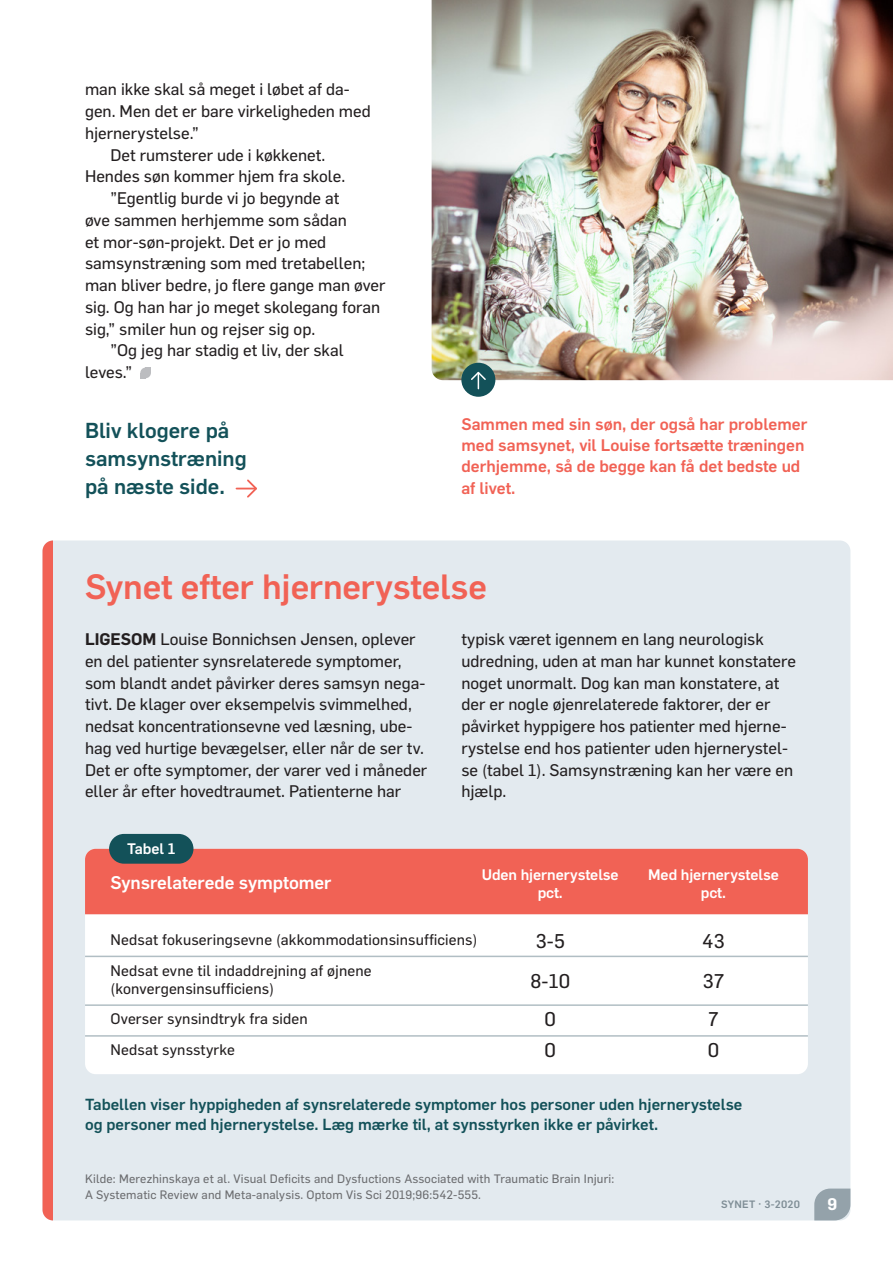
<style>
.page{position:relative;width:893px;height:1263px;background:#fff}
.page>*{position:absolute;margin:0;border:0;box-sizing:border-box;transform-origin:0 0}
.t1{font:500 34.5px "Flama";letter-spacing:-.005em;color:#f16255}
.t2{font:500 21.3px/27.9px "Flama";color:#135159}
.t3{font:19.5px/39.3px "Flama Basic";color:#231f20;text-align:center}
.t4{font:500 18px "Flama";letter-spacing:-.005em;color:#fff}
.t5{font:16.5px/21.8px "Flama Basic";color:#231f20}
.t6{font:500 16.5px/21.5px "Flama";color:#f16255}
.t7{font:600 16.5px "Flama";color:#fff}
.t8{font:500 15.75px/20.2px "Flama";color:#135159}
.t9{font:15px/30.8px "Flama Basic";letter-spacing:.01em;color:#231f20}
.t10{font:500 15px/18px "Flama";letter-spacing:-.005em;color:#fff;text-align:center}
.t11{font:12px/16.5px "Flama Basic";letter-spacing:.015em;color:#6c6d70}
.t12{font:500 10.5px "Flama";letter-spacing:.025em;color:#7f8e96}
.s1{font-family:"Flama";font-weight:600}
</style>
<div class="page">
<img style="left:432px;top:0;width:461px;height:380px">
<svg style="left:140px;top:368px;width:11px;height:10px"></svg>
<div style="left:461px;top:363px;width:34px;height:34px;background:#135159;border-radius:50%"></div>
<svg style="left:471px;top:371px;width:15px;height:18px"></svg>
<div style="left:43px;top:540px;width:807px;height:680px;background:#e3eaef;border-radius:11px"></div>
<div style="left:43px;top:540px;width:10px;height:680px;background:#f16255"></div>
<div style="left:85px;top:849px;width:723px;height:225px;background:#fff;border-radius:11px"></div>
<div style="left:85px;top:849px;width:723px;height:65px;background:#f16255"></div>
<div style="left:109px;top:834px;width:84px;height:30px;background:#135159;border-radius:15px"></div>
<hr style="left:85px;top:956px;width:723px;height:1px;background:#b1bec4">
<hr style="left:85px;top:1004px;width:723px;height:2px;background:#b1bec4">
<hr style="left:85px;top:1035px;width:723px;height:2px;background:#b1bec4">
<svg style="left:236px;top:479px;width:21px;height:19px"></svg>
<svg style="left:814px;top:1188px;width:36px;height:32px"></svg>
<p class="t5" style="left:85px;top:78px;width:266px">man ikke skal så meget i løbet af da-</p>
<p class="t5" style="left:85px;top:99px;width:287px">gen. Men det er bare virkeligheden med</p>
<p class="t5" style="left:85px;top:121px;width:115px">hjernerystelse.”</p>
<p class="t5" style="left:111px;top:143px;width:216px">Det rumsterer ude i køkkenet.</p>
<p class="t5" style="left:85px;top:165px;width:262px">Hendes søn kommer hjem fra skole.</p>
<p class="t5" style="left:111px;top:186px;width:230px">”Egentlig burde vi jo begynde at</p>
<p class="t5" style="left:85px;top:208px;width:263px">øve sammen herhjemme som sådan</p>
<p class="t5" style="left:85px;top:230px;width:243px">et mor-søn-projekt. Det er jo med</p>
<p class="t5" style="left:85px;top:252px;width:282px">samsynstræning som med tretabellen;</p>
<p class="t5" style="left:85px;top:273px;width:302px">man bliver bedre, jo flere gange man øver</p>
<p class="t5" style="left:85px;top:295px;width:297px">sig. Og han har jo meget skolegang foran</p>
<p class="t5" style="left:85px;top:317px;width:232px">sig,” smiler hun og rejser sig op.</p>
<p class="t5" style="left:111px;top:339px;width:235px">”Og jeg har stadig et liv, der skal</p>
<p class="t5" style="left:85px;top:360px;width:49px">leves.”</p>
<p class="t2" style="left:85px;top:415px;width:163px">Bliv klogere på samsynstræning på næste side.</p>
<p class="t6" style="left:461px;top:412px;width:347px">Sammen med sin søn, der også har problemer med samsynet, vil Louise fortsætte træningen derhjemme, så de begge kan få det bedste ud af livet.</p>
<h1 class="t1" style="left:85px;top:562px;width:404px">Synet efter hjernerystelse</h1>
<p class="t5" style="left:85px;top:627px;width:344px"><span class="s1">LIGESOM</span> Louise Bonnichsen Jensen, oplever en del patienter synsrelaterede symptomer, som blandt andet påvirker deres samsyn nega&shy;tivt. De klager over eksempelvis svimmelhed, nedsat koncentrationsevne ved læsning, ube&shy;hag ved hurtige bevægelser, eller når de ser tv.<br>Det er ofte symptomer, der varer ved i måneder eller år efter hovedtraumet. Patienterne har</p>
<p class="t5" style="left:461px;top:627px;width:336px">typisk været igennem en lang neurologisk udredning, uden at man har kunnet konstatere noget unormalt. Dog kan man konstatere, at der er nogle øjenrelaterede faktorer, der er påvirket hyppigere hos patienter med hjerne&shy;rystelse end hos patienter uden hjernerystel&shy;se (tabel 1). Samsynstræning kan her være en hjælp.</p>
<p class="t10" style="left:127px;top:838px;width:50px">Tabel 1</p>
<p class="t10" style="left:482px;top:864px;width:139px">Uden hjernerystelse pct.</p>
<p class="t3" style="left:530px;top:920px;width:41px">3-5<br>8-10<br>0</p>
<p class="t3" style="left:544px;top:1029px;width:13px">0</p>
<p class="t4" style="left:111px;top:870px;width:222px">Synsrelaterede symptomer</p>
<p class="t9" style="left:111px;top:923px;width:368px">Nedsat fokuseringsevne (akkommodationsinsufficiens)<br>Nedsat evne til indaddrejning af øjnene</p>
<p class="t9" style="left:111px;top:972px;width:199px">(konvergensinsufficiens)<br>Overser synsindtryk fra siden<br>Nedsat synsstyrke</p>
<p class="t10" style="left:648px;top:864px;width:132px">Med hjernerystelse pct.</p>
<p class="t3" style="left:702px;top:920px;width:24px;text-align:justify">43<br>37<br>7</p>
<p class="t3" style="left:708px;top:1029px;width:13px">0</p>
<p class="t8" style="left:85px;top:1093px;width:659px">Tabellen viser hyppigheden af synsrelaterede symptomer hos personer uden hjernerystelse og personer med hjernerystelse. Læg mærke til, at synsstyrken ikke er påvirket.</p>
<p class="t11" style="left:85px;top:1170px;width:531px">Kilde: Merezhinskaya et al. Visual Deficits and Dysfuctions Associated with Traumatic Brain Injuri:<br>A Systematic Review and Meta-analysis. Optom Vis Sci 2019;96:542-555.</p>
<p class="t12" style="left:721px;top:1197px;width:80px">SYNET · 3-2020</p>
<p class="t7" style="left:827px;top:1192px;width:11px">9</p>
</div>
